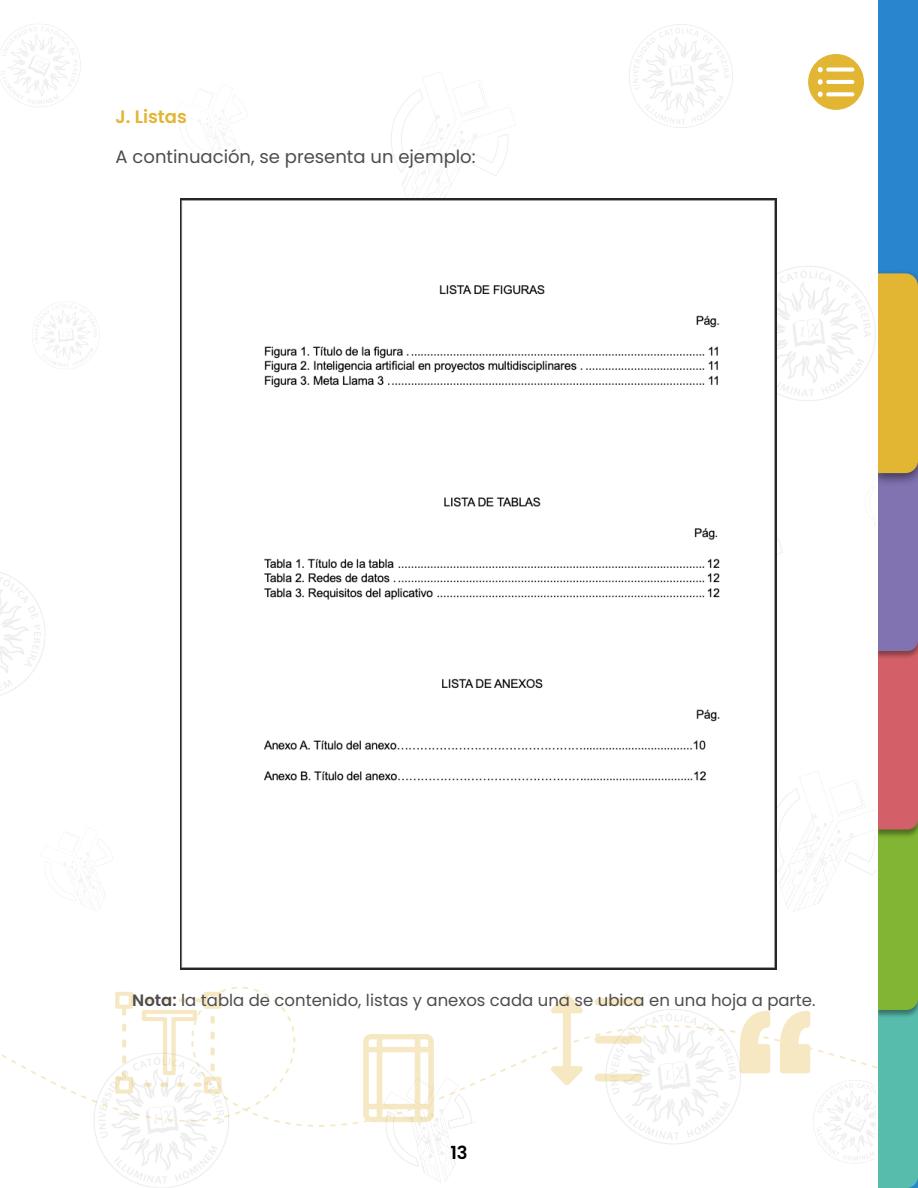
<style>
.page{position:relative;width:918px;height:1188px;background:#fff}
.page>*{position:absolute;margin:0;border:0;box-sizing:border-box;transform-origin:0 0}
.t1{font:18px "Poppins";color:#4e4d4c}
.t2{font:600 18px "Poppins";color:#e2b533}
.t3{font:600 18px "Poppins";color:#000}
.t4{font:16.5px "Poppins";color:#4e4d4c}
.s1{font-weight:600}
</style>
<div class="page">
<svg style="left:878px;top:273px;width:40px;height:915px;background:#9c976c"></svg>
<img style="left:0;top:24px;width:876px;height:1164px">
<svg style="left:1px;top:987px;width:877px;height:140px"></svg>
<svg style="left:780px;top:1011px;width:30px;height:62px"></svg>
<svg style="left:740px;top:1011px;width:30px;height:62px"></svg>
<svg style="left:551px;top:994px;width:32px;height:91px"></svg>
<svg style="left:594px;top:1036px;width:48px;height:8px"></svg>
<svg style="left:594px;top:1074px;width:49px;height:7px"></svg>
<svg style="left:595px;top:998px;width:48px;height:8px"></svg>
<svg style="left:363px;top:1034px;width:71px;height:88px"></svg>
<svg style="left:115px;top:992px;width:107px;height:102px"></svg>
<div style="left:808px;top:54px;width:56px;height:56px;background:#e2b532;border-radius:50%"></div>
<svg style="left:818px;top:79px;width:36px;height:6px"></svg>
<svg style="left:818px;top:67px;width:36px;height:5px"></svg>
<svg style="left:818px;top:92px;width:36px;height:5px"></svg>
<img style="left:180px;top:198px;width:596px;height:772px">
<p class="t2" style="left:116px;top:107px;width:73px">J. Listas</p>
<p class="t1" style="left:116px;top:146px;width:361px">A continuación, se presenta un ejemplo:</p>
<p class="t4" style="left:132px;top:990px;width:685px"><span class="s1">Nota:</span> la tabla de contenido, listas y anexos cada una se ubica en una hoja a parte.</p>
<p class="t3" style="left:450px;top:1142px;width:19px">13</p>
</div>
